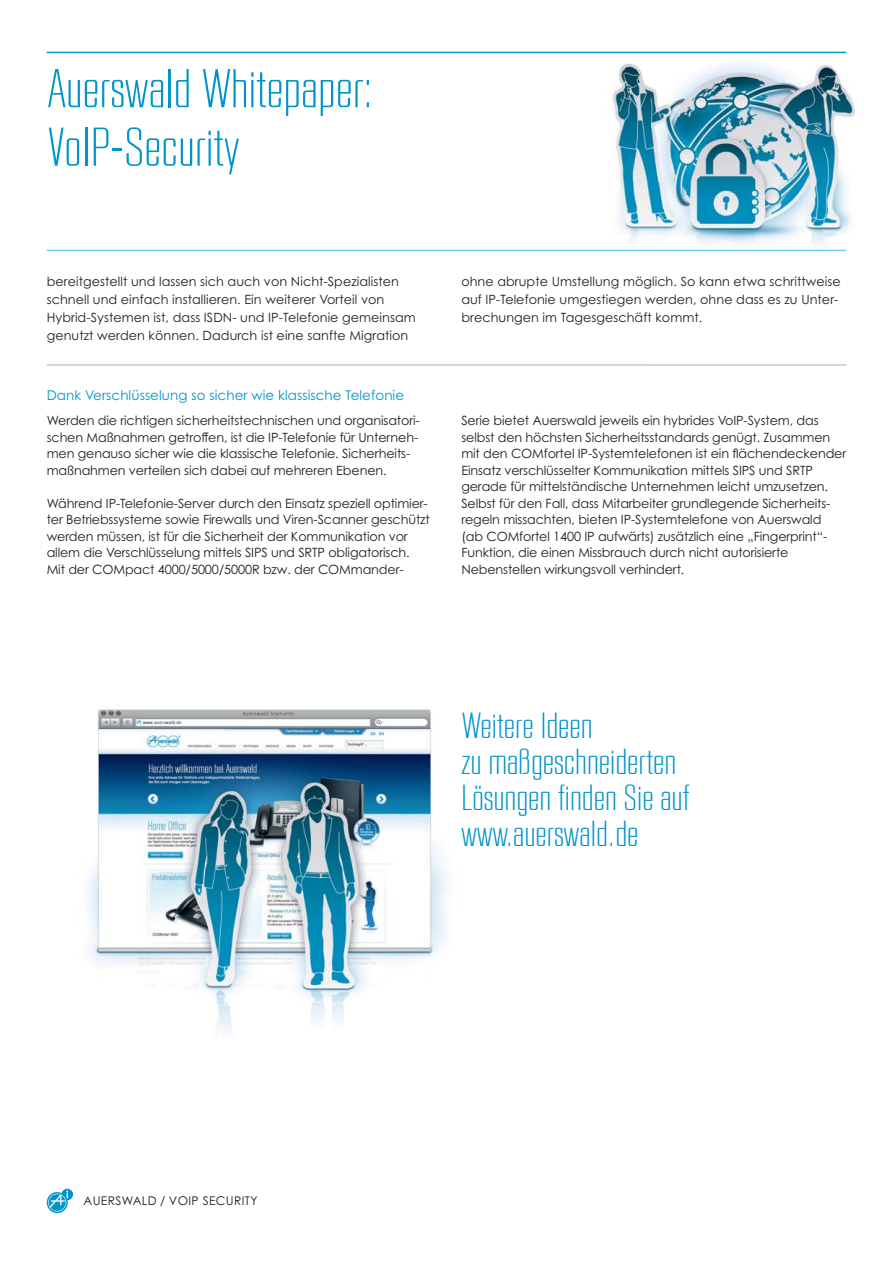
<style>
.page{position:relative;width:893px;height:1263px;background:#fff}
.page>*{position:absolute;margin:0;border:0;box-sizing:border-box;transform-origin:0 0}
.t1{font:300 54px/58.5px "RB No 2";color:#0094c9}
.t2{font:300 36px/36px "RB No 2";color:#0094c9}
.t3{font:13.5px "Century Gothic Pro";letter-spacing:.005em;color:#0094c9}
.t4{font:12.75px/16.5px "Century Gothic Pro";letter-spacing:-.01em;color:#231f20}
.t5{font:12px "Century Gothic Pro";letter-spacing:.03em;color:#231f20}
</style>
<div class="page">
<img style="left:135px;top:51px;width:721px;height:315px">
<img style="left:87px;top:709px;width:361px;height:325px">
<hr style="left:47px;top:364px;width:799px;height:2px;background:#c6c8ca">
<div style="left:62px;top:1189px;width:11px;height:11px;background:#0094c9;border-radius:50%"></div>
<svg style="left:47px;top:1192px;width:21px;height:21px"></svg>
<svg style="left:48px;top:1190px;width:20px;height:22px"></svg>
<hr style="left:47px;top:250px;width:799px;height:1px;background:#6dcff6">
<hr style="left:47px;top:52px;width:799px;height:1px;background:#0094c9">
<h1 class="t1" style="left:47px;top:64px;width:328px">Auerswald Whitepaper:<br>VoIP-Security</h1>
<p class="t4" style="left:47px;top:273px;width:371px;line-height:18px">bereitgestellt und lassen sich auch von Nicht-Spezialisten schnell und einfach installieren. Ein weiterer Vorteil von Hybrid-Systemen ist, dass ISDN- und IP-Telefonie gemeinsam genutzt werden können. Dadurch ist eine sanfte Migration</p>
<p class="t4" style="left:461px;top:273px;width:381px;line-height:18px">ohne abrupte Umstellung möglich. So kann etwa schrittweise auf IP-Telefonie umgestiegen werden, ohne dass es zu Unter&shy;brechungen im Tagesgeschäft kommt.</p>
<p class="t3" style="left:47px;top:390px;width:359px">Dank Verschlüsselung so sicher wie klassische Telefonie</p>
<p class="t4" style="left:47px;top:413px;width:374px">Werden die richtigen sicherheitstechnischen und organisatori&shy;schen Maßnahmen getroffen, ist die IP-Telefonie für Unterneh&shy;men genauso sicher wie die klassische Telefonie. Sicherheits&shy;maßnahmen verteilen sich dabei auf mehreren Ebenen.</p>
<p class="t4" style="left:47px;top:496px;width:385px">Während IP-Telefonie-Server durch den Einsatz speziell opti mier - ter Betriebssysteme sowie Firewalls und Viren-Scanner geschützt werden müssen, ist für die Sicherheit der Kommunikation vor allem die Verschlüsselung mittels SIPS und SRTP obligatorisch.<br>Mit der COMpact 4000/5000/5000R bzw. der COMmander-</p>
<p class="t4" style="left:461px;top:413px;width:386px">Serie bietet Auerswald jeweils ein hybrides VoIP-System, das selbst den höchsten Sicherheitsstandards genügt. Zusammen mit den COMfortel IP-Systemtelefonen ist ein flächendeckender Einsatz verschlüsselter Kommunikation mittels SIPS und SRTP gerade für mittelständische Unternehmen leicht umzusetzen.<br>Selbst für den Fall, dass Mitarbeiter grundlegende Sicherheits&shy;regeln missachten, bieten IP-System telefone von Auerswald (ab COMfortel 1400 IP aufwärts) zusätzlich eine „Fingerprint“- Funktion, die einen Missbrauch durch nicht autorisierte Nebenstellen wirkungsvoll verhindert.</p>
<h2 class="t2" style="left:461px;top:711px;width:230px">Weitere Ideen<br>zu maßgeschneiderten<br>Lösungen finden Sie auf www.auerswald.de</h2>
<p class="t5" style="left:83px;top:1197px;width:175px">AUERSWALD / VOIP SECURITY</p>
</div>
